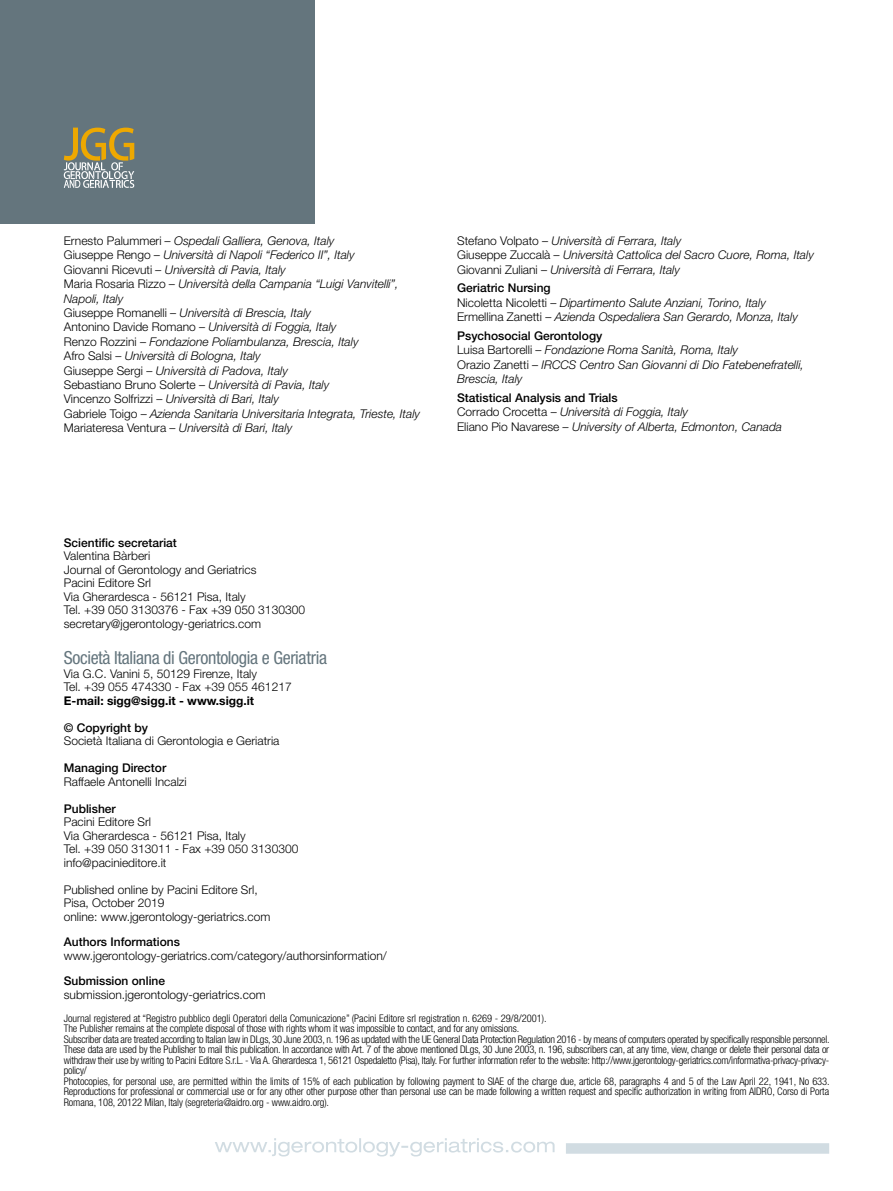
<style>
.page{position:relative;width:893px;height:1191px;background:#fff}
.page>*{position:absolute;margin:0;border:0;box-sizing:border-box;transform-origin:0 0}
.t1{font:condensed 18px "Helvetica Neue LT Std";letter-spacing:-.02em;color:#64757d}
.t2{font:italic 300 12px/14.4px "Helvetica Neue LT Std";color:#000}
.t3{font:300 12px/13.5px "Helvetica Neue LT Std";color:#000}
.t4{font:500 12px "Helvetica Neue LT Std";color:#000}
.t5{font:700 12px "Helvetica Neue LT Std";color:#000}
.t6{font:300 condensed 10.5px/10.5px "Helvetica Neue LT Std";letter-spacing:-.01em;color:#000}
.s1{font-style:normal}
.s2{font-weight:500;font-style:normal}
</style>
<div class="page">
<div style="left:0;top:0;width:314px;height:223px;background:#64757d"></div>
<svg style="left:215px;top:1138px;width:340px;height:18px"></svg>
<div style="left:566px;top:1143px;width:263px;height:10px;background:#d1dce2"></div>
<svg style="left:64px;top:128px;width:70px;height:60px"></svg>
<p class="t2" style="left:64px;top:233px;width:358px"><span class="s1">Ernesto Palummeri</span> – Ospedali Galliera, Genova, Italy<br><span class="s1">Giuseppe Rengo</span> – Università di Napoli “Federico II”, Italy<br><span class="s1">Giovanni Ricevuti</span> – Università di Pavia, Italy<br><span class="s1">Maria Rosaria Rizzo</span> – Università della Campania “Luigi Vanvitelli”, Napoli, Italy<br><span class="s1">Giuseppe Romanelli –</span> Università di Brescia, Italy<br><span class="s1">Antonino Davide Romano –</span> Università di Foggia, Italy<br><span class="s1">Renzo Rozzini –</span> Fondazione Poliambulanza, Brescia, Italy<br><span class="s1">Afro Salsi –</span> Università di Bologna, Italy<br><span class="s1">Giuseppe Sergi –</span> Università di Padova, Italy<br><span class="s1">Sebastiano Bruno Solerte –</span> Università di Pavia, Italy<br><span class="s1">Vincenzo Solfrizzi –</span> Università di Bari, Italy<br><span class="s1">Gabriele Toigo –</span> Azienda Sanitaria Universitaria Integrata, Trieste, Italy <span class="s1">Mariateresa Ventura –</span> Università di Bari, Italy</p>
<p class="t2" style="left:457px;top:233px;width:358px"><span class="s1">Stefano Volpato –</span> Università di Ferrara, Italy<br><span class="s1">Giuseppe Zuccalà</span> – Università Cattolica del Sacro Cuore, Roma, Italy<br><span class="s1">Giovanni Zuliani –</span> Università di Ferrara, Italy</p>
<p class="t2" style="left:457px;top:281px;width:342px"><span class="s2">Geriatric Nursing<br></span><span class="s1">Nicoletta Nicoletti –</span> Dipartimento Salute Anziani, Torino, Italy<br><span class="s1">Ermellina Zanetti –</span> Azienda Ospedaliera San Gerardo, Monza, Italy</p>
<p class="t2" style="left:457px;top:328px;width:348px"><span class="s2">Psychosocial Gerontology<br></span><span class="s1">Luisa Bartorelli –</span> Fondazione Roma Sanità, Roma, Italy<br><span class="s1">Orazio Zanetti –</span> IRCCS Centro San Giovanni di Dio Fatebenefratelli, Brescia, Italy</p>
<p class="t2" style="left:457px;top:390px;width:326px"><span class="s2">Statistical Analysis and Trials<br></span><span class="s1">Corrado Crocetta –</span> Università di Foggia, Italy<br><span class="s1">Eliano Pio Navarese</span> – University of Alberta, Edmonton, Canada</p>
<p class="t4" style="left:64px;top:535px;width:115px">Scientific secretariat</p>
<p class="t3" style="left:64px;top:549px;width:243px">Valentina Bàrberi<br>Journal of Gerontology and Geriatrics<br>Pacini Editore Srl<br>Via Gherardesca - 56121 Pisa, Italy<br>Tel. +39 050 3130376 - Fax +39 050 3130300 secretary@jgerontology-geriatrics.com</p>
<h1 class="t1" style="left:64px;top:647px;width:265px">Società Italiana di Gerontologia e Geriatria</h1>
<p class="t3" style="left:64px;top:666px;width:229px">Via G.C. Vanini 5, 50129 Firenze, Italy<br>Tel. +39 055 474330 - Fax +39 055 461217</p>
<p class="t5" style="left:64px;top:693px;width:192px">E-mail: sigg@sigg.it - www.sigg.it</p>
<p class="t4" style="left:64px;top:720px;width:86px">© Copyright by</p>
<p class="t3" style="left:64px;top:733px;width:217px">Società Italiana di Gerontologia e Geriatria</p>
<p class="t4" style="left:64px;top:760px;width:104px">Managing Director</p>
<p class="t3" style="left:64px;top:774px;width:124px">Raffaele Antonelli Incalzi</p>
<p class="t4" style="left:64px;top:801px;width:54px">Publisher</p>
<p class="t3" style="left:64px;top:814px;width:236px">Pacini Editore Srl<br>Via Gherardesca - 56121 Pisa, Italy<br>Tel. +39 050 313011 - Fax +39 050 3130300 info@pacinieditore.it</p>
<p class="t3" style="left:64px;top:882px;width:208px">Published online by Pacini Editore Srl,<br>Pisa, October 2019<br>online: www.jgerontology-geriatrics.com</p>
<p class="t4" style="left:64px;top:934px;width:118px">Authors Informations</p>
<p class="t3" style="left:64px;top:948px;width:324px">www.jgerontology-geriatrics.com/category/authorsinformation/</p>
<p class="t4" style="left:64px;top:973px;width:103px">Submission online</p>
<p class="t3" style="left:64px;top:987px;width:204px">submission.jgerontology-geriatrics.com</p>
<p class="t6" style="left:64px;top:1012px;width:767px">Journal registered at “Registro pubblico degli Operatori della Comunicazione” (Pacini Editore srl registration n. 6269 - 29/8/2001).<br>The Publisher remains at the complete disposal of those with rights whom it was impossible to contact, and for any omissions.<br>Subscriber data are treated according to Italian law in DLgs, 30 June 2003, n. 196 as updated with the UE General Data Protection Regulation 2016 - by means of computers operated by specifically responsible personnel.<br>These data are used by the Publisher to mail this publication. In accordance with Art. 7 of the above mentioned DLgs, 30 June 2003, n. 196, subscribers can, at any time, view, change or delete their personal data or withdraw their use by writing to Pacini Editore S.r.L. - Via A. Gherardesca 1, 56121 Ospedaletto (Pisa), Italy. For further information refer to the website: http://www.jgerontology-geriatrics.com/informativa-privacy-privacy&shy;policy/<br>Photocopies, for personal use, are permitted within the limits of 15% of each publication by following payment to SIAE of the charge due, article 68, paragraphs 4 and 5 of the Law April 22, 1941, No 633.<br>Reproductions for professional or commercial use or for any other other purpose other than personal use can be made following a written request and specific authorization in writing from AIDRO, Corso di Porta Romana, 108, 20122 Milan, Italy (segreteria@aidro.org - www.aidro.org).</p>
</div>
